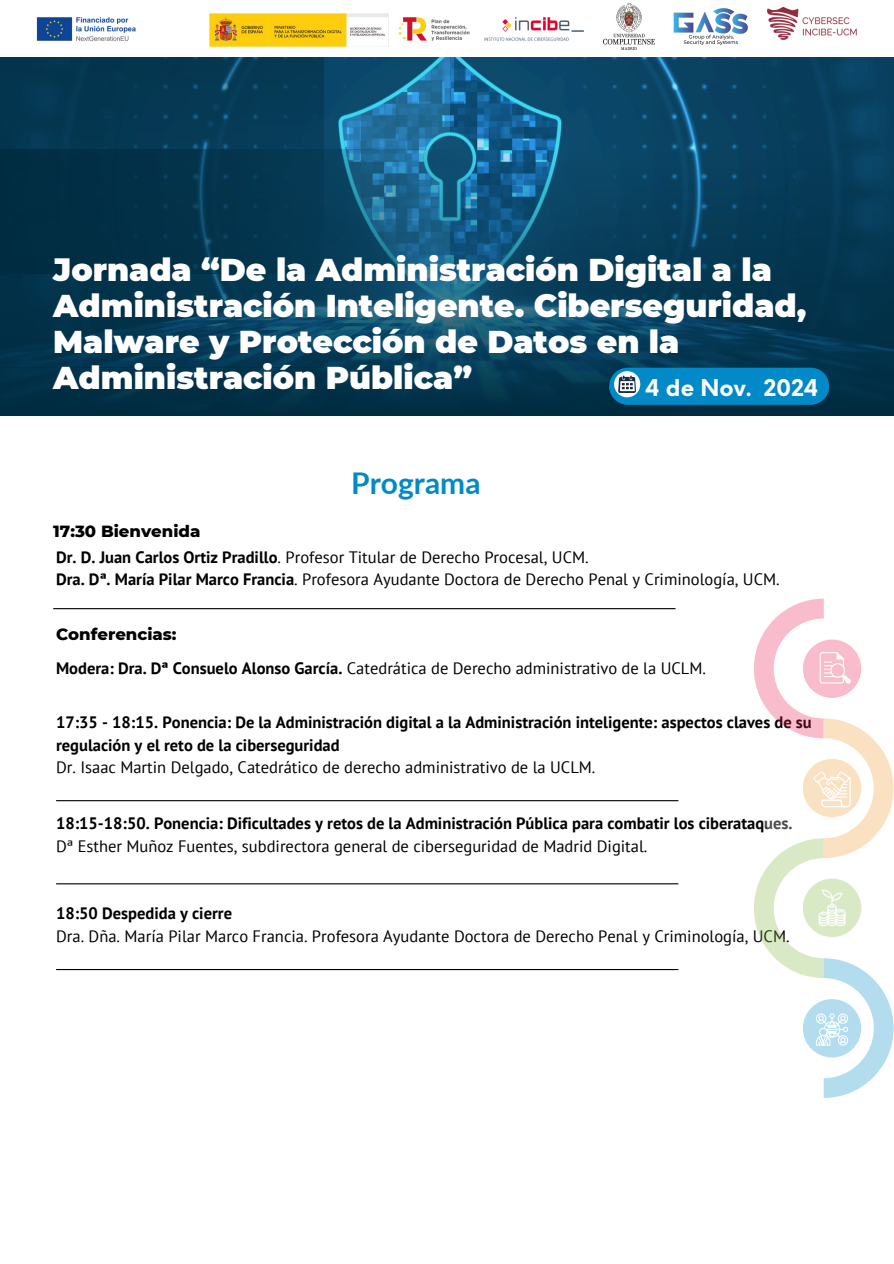
<style>
.page{position:relative;width:894px;height:1264px;background:#fff}
.page>*{position:absolute;margin:0;border:0;box-sizing:border-box;transform-origin:0 0}
.t1{font:900 31.5px/36px "Montserrat";color:#fff}
.t2{font:700 29.85px "Lato";color:#0289c7}
.t3{font:700 22.5px "Neue Einstellung";color:#fff}
.t4{font:16.5px "PT Sans";color:#000}
.t5{font:700 16.5px/22.5px "PT Sans";color:#000}
.t6{font:800 16.5px "Montserrat";color:#000}
.s1{font-weight:700}
</style>
<div class="page">
<svg style="left:0;top:57px;width:893px;height:358px;background:#09415e"></svg>
<div style="left:609px;top:367px;width:219px;height:37px;background:#0289c7;border-radius:18px"></div>
<svg style="left:614px;top:371px;width:26px;height:26px"></svg>
<svg style="left:609px;top:375px;width:219px;height:29px"></svg>
<hr style="left:56px;top:800px;width:622px;height:1px;background:#000">
<hr style="left:53px;top:608px;width:622px;height:1px;background:#000">
<hr style="left:56px;top:969px;width:622px;height:1px;background:#000">
<svg style="left:754px;top:598px;width:139px;height:499px"></svg>
<img style="left:36px;top:13px;width:548px;height:34px">
<img style="left:603px;top:4px;width:51px;height:46px">
<img style="left:673px;top:8px;width:74px;height:37px">
<img style="left:767px;top:8px;width:89px;height:32px">
<hr style="left:56px;top:883px;width:622px;height:1px;background:#000">
<p class="t1" style="left:53px;top:252px;width:754px">Jornada “De la Administración Digital a la Administración Inteligente. Ciberseguridad, Malware y Protección de Datos en la Administración Pública”</p>
<p class="t3" style="left:645px;top:368px;width:174px">4 de Nov. 2024</p>
<p class="t6" style="left:53px;top:521px;width:149px">17:30 Bienvenida</p>
<p class="t2" style="left:351px;top:464px;width:131px">Programa</p>
<p class="t4" style="left:56px;top:546px;width:534px"><span class="s1">Dr. D. Juan Carlos Ortiz Pradillo</span>. Profesor Titular de Derecho Procesal, UCM.</p>
<p class="t4" style="left:56px;top:568px;width:725px"><span class="s1">Dra. Dª. María Pilar Marco Francia</span>. Profesora Ayudante Doctora de Derecho Penal y Criminología, UCM.</p>
<p class="t6" style="left:56px;top:624px;width:122px">Conferencias:</p>
<p class="t4" style="left:56px;top:657px;width:651px"><span class="s1">Modera: Dra. Dª Consuelo Alonso García.</span> Catedrática de Derecho administrativo de la UCLM.</p>
<p class="t5" style="left:56px;top:710px;width:757px">17:35 - 18:15. Ponencia: De la Administración digital a la Administración inteligente: aspectos claves de su regulación y el reto de la ciberseguridad</p>
<h2 class="t4" style="left:56px;top:756px;width:540px">Dr. Isaac Martin Delgado, Catedrático de derecho administrativo de la UCLM.</h2>
<h3 class="t5" style="left:56px;top:812px;width:737px">18:15-18:50. Ponencia: Dificultades y retos de la Administración Pública para combatir los ciberataques.</h3>
<p class="t4" style="left:56px;top:835px;width:592px">Dª Esther Muñoz Fuentes, subdirectora general de ciberseguridad de Madrid Digital.</p>
<p class="t5" style="left:56px;top:902px;width:177px">18:50 Despedida y cierre</p>
<p class="t4" style="left:56px;top:925px;width:734px">Dra. Dña. María Pilar Marco Francia. Profesora Ayudante Doctora de Derecho Penal y Criminología, UCM.</p>
</div>
